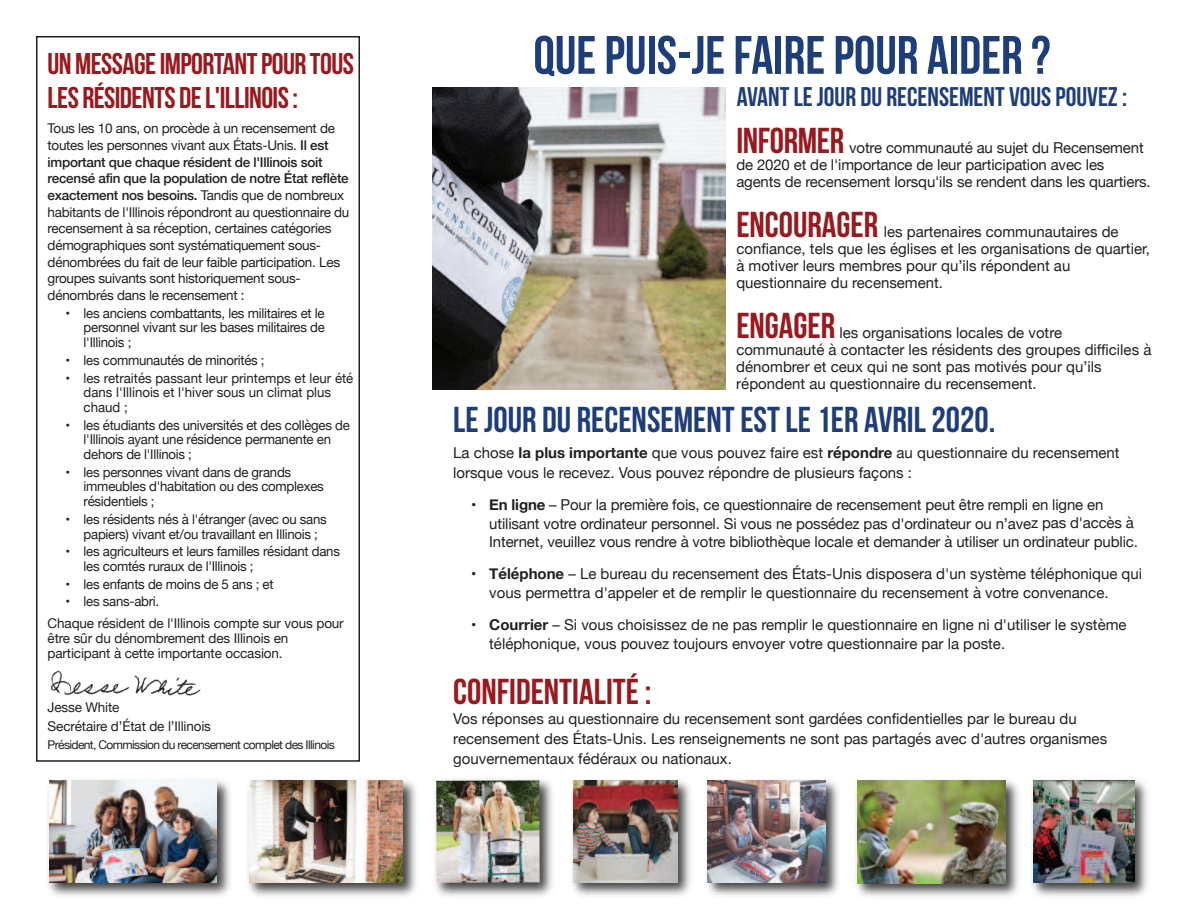
<style>
.page{position:relative;width:1188px;height:918px;background:#fff}
.page>*{position:absolute;margin:0;border:0;box-sizing:border-box;transform-origin:0 0}
.t1{font:54px "Bebas Neue";color:#1e3e79}
.t2{font:36px "Bebas Neue";color:#981a1e}
.t3{font:36px "Bebas Neue";color:#1e3e79}
.t4{font:30px/33.8px "Bebas Neue";letter-spacing:-.02em;color:#981a1e}
.t5{font:27px "Bebas Neue";color:#1e3e79}
.t6{font:15px/17.1px "Helvetica Neue";color:#231f20}
.t7{font:13.5px/16.6px "Helvetica Neue";letter-spacing:-.02em;color:#231f20}
.t8{font:13.5px/14.7px "Helvetica Neue";color:#231f20}
.t9{font:12px "Helvetica Neue";letter-spacing:-.05em;color:#231f20}
.s1{font-weight:500}
.s2{font-weight:700}
</style>
<div class="page">
<img style="left:707px;top:780px;width:132px;height:116px">
<img style="left:708px;top:781px;width:118px;height:102px">
<img style="left:1032px;top:780px;width:116px;height:116px">
<img style="left:1034px;top:781px;width:101px;height:102px">
<img style="left:856px;top:780px;width:163px;height:117px">
<img style="left:857px;top:781px;width:148px;height:102px">
<img style="left:435px;top:779px;width:118px;height:117px">
<img style="left:436px;top:780px;width:104px;height:103px">
<img style="left:572px;top:780px;width:119px;height:116px">
<img style="left:573px;top:781px;width:104px;height:102px">
<img style="left:248px;top:780px;width:168px;height:116px">
<img style="left:249px;top:781px;width:154px;height:102px">
<img style="left:48px;top:780px;width:182px;height:116px">
<img style="left:49px;top:781px;width:168px;height:102px">
<div style="left:36px;top:36px;width:324px;height:726px;border:2px solid #231f20"></div>
<img style="left:51px;top:670px;width:150px;height:26px">
<img style="left:432px;top:87px;width:294px;height:302px">
<h3 class="t4" style="left:48px;top:46px;width:308px">UNMESSAGEIMPORTANTPOUR TOUS<br>LES RÉSIDENTS DEL'ILLINOIS:</h3>
<p class="t7" style="left:48px;top:120px;width:303px">Tous les 10 ans, on procède à un recensement de toutes les personnes vivant aux États-Unis. <span class="s1">Il est important que chaque résident de l'Illinois soit recensé afin que la population de notre État reflète exactement nos besoins.</span> Tandis que de nombreux habitants de l'Illinois répondront au questionnaire du recensement à sa réception, certaines catégories démographiques sont systématiquement sous&shy;dénombrées du fait de leur faible participation. Les groupes suivants sont historiquement sous&shy;dénombrés dans le recensement :</p>
<p class="t7" style="left:84px;top:305px;width:243px;line-height:14.7px;text-align:justify;text-indent:-18px">• les anciens combattants, les militaires et le personnel vivant sur les bases militaires de l'Illinois ;</p>
<p class="t7" style="left:66px;top:351px;width:201px">• les communautés de minorités ;</p>
<p class="t8" style="left:84px;top:370px;width:271px;text-indent:-18px">• les retraités passant leur printemps et leur été dans l'Illinois et l'hiver sous un climat plus chaud ;</p>
<p class="t7" style="left:84px;top:417px;width:268px;line-height:14.7px;text-indent:-18px">• les étudiants des universités et des collèges de l'Illinois ayant une résidence permanente en dehors de l'Illinois ;</p>
<p class="t7" style="left:84px;top:464px;width:242px;line-height:14.7px;text-indent:-18px">• les personnes vivant dans de grands immeubles d'habitation ou des complexes résidentiels ;</p>
<p class="t7" style="left:84px;top:512px;width:245px;line-height:14.7px;text-indent:-18px">• les résidents nés à l'étranger (avec ou sans papiers) vivant et/ou travaillant en Illinois ;</p>
<p class="t7" style="left:84px;top:544px;width:258px;line-height:14.7px;text-indent:-18px">• les agriculteurs et leurs familles résidant dans les comtés ruraux de l'Illinois ;</p>
<p class="t7" style="left:66px;top:575px;width:210px">• les enfants de moins de 5 ans ; et</p>
<p class="t7" style="left:48px;top:591px;width:298px;line-height:21.1px;text-indent:18px">• les sans-abri.<br>Chaque résident de l'Illinois compte sur vous pour</p>
<p class="t7" style="left:48px;top:630px;width:242px;line-height:15.1px">être sûr du dénombrement des Illinois en participant à cette importante occasion.</p>
<p class="t7" style="left:48px;top:698px;width:165px;line-height:18.1px">Jesse White<br>Secrétaire d’État de l’Illinois</p>
<p class="t9" style="left:48px;top:737px;width:289px">Président, Commission du recensement complet des Illinois</p>
<h1 class="t1" style="left:533px;top:25px;width:519px">QUE PUIS-JEFAIRE POUR AIDER ?</h1>
<h3 class="t5" style="left:737px;top:82px;width:392px">AVANTLEJOUR DU RECENSEMENT VOUS POUVEZ :</h3>
<h2 class="t2" style="left:736px;top:121px;width:110px">INFORMER</h2>
<p class="t6" style="left:736px;top:139px;width:416px;text-indent:113px">votre communauté au sujet du Recensement de 2020 et de l'importance de leur participation avec les agents de recensement lorsqu'ils se rendent dans les quartiers.</p>
<h2 class="t2" style="left:736px;top:205px;width:143px">ENCOURAGER</h2>
<p class="t6" style="left:736px;top:223px;width:415px;text-indent:148px">les partenaires communautaires de confiance, tels que les églises et les organisations de quartier, à motiver leurs membres pour qu’ils répondent au questionnaire du recensement.</p>
<h2 class="t2" style="left:736px;top:306px;width:101px">ENGAGER</h2>
<p class="t6" style="left:736px;top:324px;width:417px;text-indent:103px">les organisations locales de votre communauté à contacter les résidents des groupes difficiles à dénombrer et ceux qui ne sont pas motivés pour qu’ils répondent au questionnaire du recensement.</p>
<h2 class="t3" style="left:453px;top:399px;width:544px">LE JOUR DU RECENSEMENT EST LE1ER AVRIL2020.</h2>
<p class="t6" style="left:453px;top:442px;width:668px;line-height:20.1px">La chose <span class="s2">la plus importante</span> que vous pouvez faire est <span class="s2">répondre</span> au questionnaire du recensement lorsque vous le recevez. Vous pouvez répondre de plusieurs façons :</p>
<p class="t6" style="left:489px;top:495px;width:650px;line-height:18.6px;text-indent:-18px">• <span class="s2">En ligne</span> – Pour la première fois, ce questionnaire de recensement peut être rempli en ligne en utilisant votre ordinateur personnel. Si vous ne possédez pas d'ordinateur ou n’avez pas d'accès à<br>Internet, veuillez vous rendre à votre bibliothèque locale et demander à utiliser un ordinateur public.</p>
<p class="t6" style="left:489px;top:564px;width:654px;line-height:18.6px;text-indent:-18px"><span class="s2">• Téléphone</span> – Le bureau du recensement des États-Unis disposera d'un système téléphonique qui vous permettra d'appeler et de remplir le questionnaire du recensement à votre convenance.</p>
<p class="t6" style="left:489px;top:615px;width:639px;line-height:18.6px;text-indent:-18px"><span class="s2">• Courrier</span> – Si vous choisissez de ne pas remplir le questionnaire en ligne ni d'utiliser le système téléphonique, vous pouvez toujours envoyer votre questionnaire par la poste.</p>
<h2 class="t2" style="left:453px;top:671px;width:200px">CONFIDENTIALITÉ :</h2>
<p class="t6" style="left:453px;top:708px;width:655px;line-height:20.1px">Vos réponses au questionnaire du recensement sont gardées confidentielles par le bureau du recensement des États-Unis. Les renseignements ne sont pas partagés avec d'autres organismes gouvernementaux fédéraux ou nationaux.</p>
</div>
